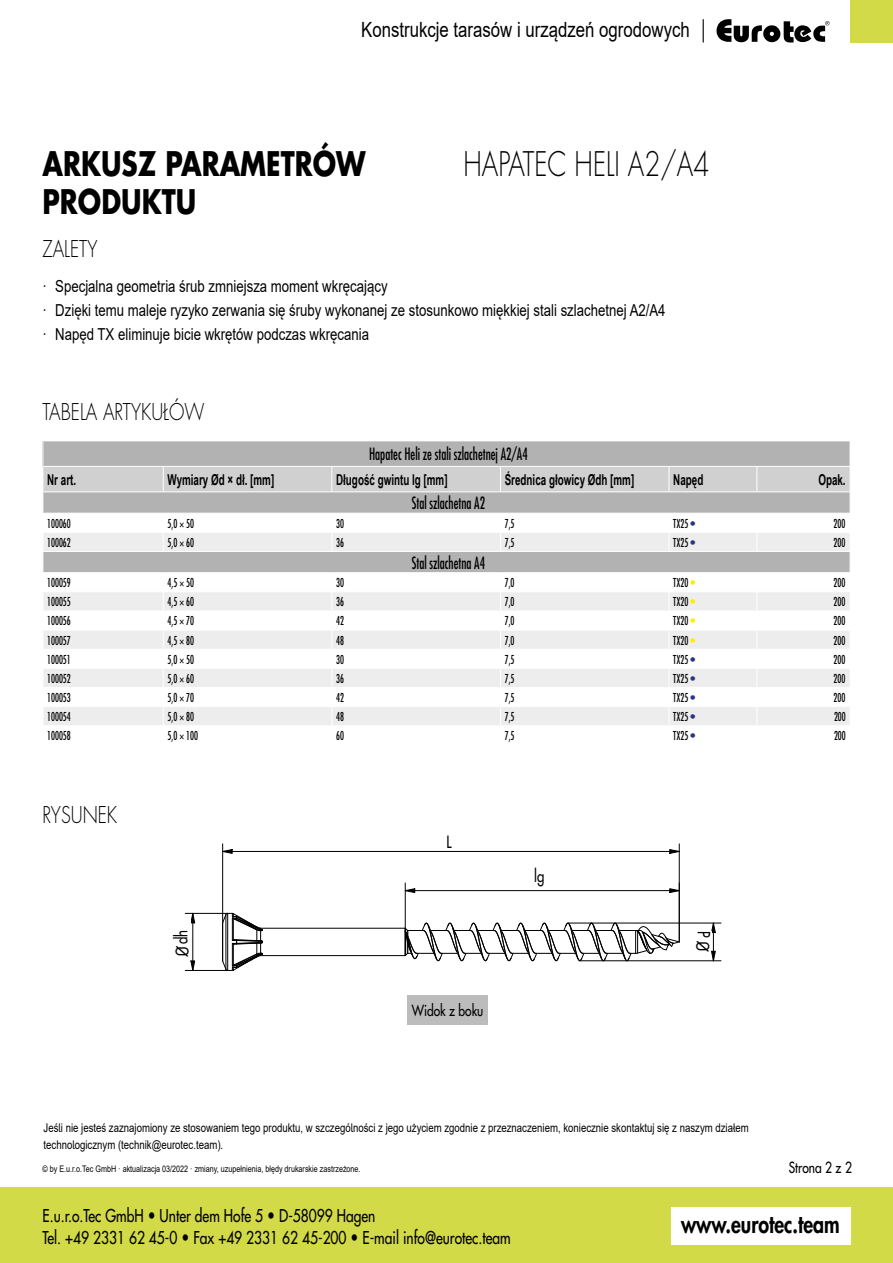
<style>
.page{position:relative;width:893px;height:1263px;background:#fff}
.page>*{position:absolute;margin:0;border:0;box-sizing:border-box;transform-origin:0 0}
.t1{font:700 33px/37.5px "Futura Std";color:#000;scale:.8 1}
.t2{font:300 33px "Futura Std";color:#000;scale:.78 1}
.t3{font:800 24.3px "Futura Std";color:#000;scale:.8 1}
.t4{font:300 22.5px "Futura Std";color:#000;scale:.8 1}
.t5{font:21px "Arial";color:#000;scale:.8 1}
.t6{font:20.7px "ISOCPEUR";letter-spacing:-.005em;color:#000}
.t7{font:500 17.25px/22.5px "Futura Std";color:#000;scale:.8 1}
.t8{font:16.5px/24px "Arial";color:#000;scale:.8 1}
.t9{font:condensed 16.5px "Futura Std";color:#000;scale:.8 1}
.t10{font:500 16.5px "Futura Std";color:#000;scale:.8 1}
.t11{font:700 15px "Arial Narrow";color:#000;scale:.8 1}
.t12{font:500 15px "Futura Std";color:#000;scale:.8 1}
.t13{font:condensed 12px "Futura Std";color:#000;scale:.8 1}
.t14{font:12px/17.1px "Arial";color:#000;scale:.8 1}
.t15{font:9px "Arial";color:#000;scale:.8 1}
.s1{color:#283583}
.s2{color:#ffed00}
.s3{font-weight:800}
</style>
<div class="page">
<div style="left:0;top:1187px;width:893px;height:76px;background:#d3da47"></div>
<div style="left:671px;top:1208px;width:179px;height:37px;background:#fff"></div>
<div style="left:850px;top:0;width:43px;height:43px;background:#d3da47"></div>
<svg style="left:716px;top:19px;width:114px;height:24px"></svg>
<svg style="left:703px;top:19px;width:1px;height:24px"></svg>
<svg style="left:43px;top:441px;width:807px;height:284px"></svg>
<div style="left:407px;top:995px;width:80px;height:29px;background:#bdbcbc"></div>
<hr style="left:261px;top:928px;width:144px;height:1px;background:#000">
<hr style="left:261px;top:955px;width:144px;height:1px;background:#000">
<svg style="left:222px;top:913px;width:41px;height:58px"></svg>
<svg style="left:403px;top:922px;width:277px;height:39px"></svg>
<svg style="left:669px;top:888px;width:10px;height:5px"></svg>
<svg style="left:404px;top:888px;width:11px;height:5px"></svg>
<hr style="left:415px;top:890px;width:255px;height:1px;background:#000">
<hr style="left:405px;top:883px;width:1px;height:45px;background:#000">
<svg style="left:669px;top:849px;width:10px;height:5px"></svg>
<svg style="left:223px;top:849px;width:10px;height:5px"></svg>
<hr style="left:232px;top:851px;width:438px;height:1px;background:#000">
<hr style="left:222px;top:844px;width:1px;height:79px;background:#000">
<hr style="left:679px;top:844px;width:1px;height:98px;background:#000">
<svg style="left:711px;top:922px;width:5px;height:40px"></svg>
<hr style="left:580px;top:960px;width:141px;height:1px;background:#000">
<hr style="left:568px;top:923px;width:153px;height:1px;background:#000">
<svg style="left:190px;top:912px;width:5px;height:11px"></svg>
<svg style="left:190px;top:960px;width:5px;height:10px"></svg>
<hr style="left:193px;top:923px;width:1px;height:38px;background:#000">
<hr style="left:185px;top:970px;width:43px;height:1px;background:#000">
<hr style="left:185px;top:913px;width:43px;height:1px;background:#000">
<h3 class="t5" style="left:361px;top:16px;width:412px">Konstrukcje tarasów i urządzeń ogrodowych</h3>
<h1 class="t1" style="left:43px;top:144px;width:405px">ARKUSZ PARAMETRÓW<br>PRODUKTU</h1>
<h1 class="t2" style="left:463px;top:144px;width:317px">HAPATEC HELI A2/A4</h1>
<h3 class="t4" style="left:43px;top:235px;width:70px">ZALETY</h3>
<h3 class="t8" style="left:43px;top:274px;width:780px">· Specjalna geometria śrub zmniejsza moment wkręcający<br>· Dzięki temu maleje ryzyko zerwania się śruby wykonanej ze stosunkowo miękkiej stali szlachetnej A2/A4 · Napęd TX eliminuje bicie wkrętów podczas wkręcania</h3>
<h3 class="t4" style="left:43px;top:398px;width:204px">TABELA ARTYKUŁÓW</h3>
<h3 class="t9" style="left:369px;top:444px;width:200px">Hapatec Heli ze stali szlachetnej A2/A4</h3>
<p class="t11" style="left:47px;top:468px;width:38px">Nr art.</p>
<p class="t11" style="left:168px;top:468px;width:135px">Wymiary Ød × dł. [mm]</p>
<p class="t11" style="left:336px;top:468px;width:141px">Długość gwintu lg [mm]</p>
<p class="t11" style="left:505px;top:468px;width:163px">Średnica głowicy Ødh [mm]</p>
<p class="t11" style="left:673px;top:468px;width:39px">Napęd</p>
<p class="t11" style="left:819px;top:468px;width:35px">Opak.</p>
<h3 class="t9" style="left:412px;top:493px;width:93px">Stal szlachetna A2</h3>
<p class="t13" style="left:47px;top:516px;width:31px">100060</p>
<p class="t13" style="left:168px;top:516px;width:35px">5,0 × 50</p>
<p class="t13" style="left:336px;top:516px;width:11px">30</p>
<p class="t13" style="left:505px;top:516px;width:14px">7,5</p>
<p class="t13" style="left:673px;top:516px;width:29px">TX25 <span class="s1">•</span></p>
<p class="t13" style="left:834px;top:516px;width:16px">200</p>
<p class="t13" style="left:47px;top:535px;width:31px">100062</p>
<p class="t13" style="left:168px;top:535px;width:35px">5,0 × 60</p>
<p class="t13" style="left:336px;top:535px;width:11px">36</p>
<p class="t13" style="left:505px;top:535px;width:14px">7,5</p>
<p class="t13" style="left:673px;top:535px;width:29px">TX25 <span class="s1">•</span></p>
<p class="t13" style="left:834px;top:535px;width:16px">200</p>
<h3 class="t9" style="left:412px;top:553px;width:93px">Stal szlachetna A4</h3>
<p class="t13" style="left:47px;top:576px;width:31px">100059</p>
<p class="t13" style="left:168px;top:576px;width:35px">4,5 × 50</p>
<p class="t13" style="left:336px;top:576px;width:11px">30</p>
<p class="t13" style="left:505px;top:576px;width:14px">7,0</p>
<p class="t13" style="left:673px;top:576px;width:29px">TX20 <span class="s2">•</span></p>
<p class="t13" style="left:834px;top:576px;width:16px">200</p>
<p class="t13" style="left:47px;top:595px;width:31px">100055</p>
<p class="t13" style="left:168px;top:595px;width:35px">4,5 × 60</p>
<p class="t13" style="left:336px;top:595px;width:11px">36</p>
<p class="t13" style="left:505px;top:595px;width:14px">7,0</p>
<p class="t13" style="left:673px;top:595px;width:29px">TX20 <span class="s2">•</span></p>
<p class="t13" style="left:834px;top:595px;width:16px">200</p>
<p class="t13" style="left:47px;top:614px;width:31px">100056</p>
<p class="t13" style="left:168px;top:614px;width:35px">4,5 × 70</p>
<p class="t13" style="left:336px;top:614px;width:11px">42</p>
<p class="t13" style="left:505px;top:614px;width:14px">7,0</p>
<p class="t13" style="left:673px;top:614px;width:29px">TX20 <span class="s2">•</span></p>
<p class="t13" style="left:834px;top:614px;width:16px">200</p>
<p class="t13" style="left:47px;top:633px;width:31px">100057</p>
<p class="t13" style="left:168px;top:633px;width:35px">4,5 × 80</p>
<p class="t13" style="left:336px;top:633px;width:11px">48</p>
<p class="t13" style="left:505px;top:633px;width:14px">7,0</p>
<p class="t13" style="left:673px;top:633px;width:29px">TX20 <span class="s2">•</span></p>
<p class="t13" style="left:834px;top:633px;width:16px">200</p>
<p class="t13" style="left:47px;top:652px;width:31px">100051</p>
<p class="t13" style="left:168px;top:652px;width:35px">5,0 × 50</p>
<p class="t13" style="left:336px;top:652px;width:11px">30</p>
<p class="t13" style="left:505px;top:652px;width:14px">7,5</p>
<p class="t13" style="left:673px;top:652px;width:29px">TX25 <span class="s1">•</span></p>
<p class="t13" style="left:834px;top:652px;width:16px">200</p>
<p class="t13" style="left:47px;top:671px;width:31px">100052</p>
<p class="t13" style="left:168px;top:671px;width:35px">5,0 × 60</p>
<p class="t13" style="left:336px;top:671px;width:11px">36</p>
<p class="t13" style="left:505px;top:671px;width:14px">7,5</p>
<p class="t13" style="left:673px;top:671px;width:29px">TX25 <span class="s1">•</span></p>
<p class="t13" style="left:834px;top:671px;width:16px">200</p>
<p class="t13" style="left:47px;top:690px;width:31px">100053</p>
<p class="t13" style="left:168px;top:690px;width:35px">5,0 × 70</p>
<p class="t13" style="left:336px;top:690px;width:11px">42</p>
<p class="t13" style="left:505px;top:690px;width:14px">7,5</p>
<p class="t13" style="left:673px;top:690px;width:29px">TX25 <span class="s1">•</span></p>
<p class="t13" style="left:834px;top:690px;width:16px">200</p>
<p class="t13" style="left:47px;top:709px;width:31px">100054</p>
<p class="t13" style="left:168px;top:709px;width:35px">5,0 × 80</p>
<p class="t13" style="left:336px;top:709px;width:11px">48</p>
<p class="t13" style="left:505px;top:709px;width:14px">7,5</p>
<p class="t13" style="left:673px;top:709px;width:29px">TX25 <span class="s1">•</span></p>
<p class="t13" style="left:834px;top:709px;width:16px">200</p>
<p class="t13" style="left:47px;top:729px;width:31px">100058</p>
<p class="t13" style="left:168px;top:729px;width:40px">5,0 × 100</p>
<p class="t13" style="left:336px;top:729px;width:11px">60</p>
<p class="t13" style="left:505px;top:729px;width:14px">7,5</p>
<p class="t13" style="left:673px;top:729px;width:29px">TX25 <span class="s1">•</span></p>
<p class="t13" style="left:834px;top:729px;width:16px">200</p>
<h3 class="t4" style="left:43px;top:801px;width:95px">RYSUNEK</h3>
<h3 class="t6" style="left:446px;top:828px;width:11px">L</h3>
<h3 class="t10" style="left:446px;top:831px;width:8px">L</h3>
<h3 class="t10" style="left:534px;top:865px;width:14px">lg</h3>
<h3 class="t6" style="left:535px;top:863px;width:16px">lg</h3>
<h3 class="t6" style="left:169px;top:958px;width:33px;rotate:-90deg">Ødh</h3>
<h3 class="t10" style="left:171px;top:944px;width:19px;rotate:-90deg">dh</h3>
<h3 class="t10" style="left:714px;top:931px;width:10px;rotate:90deg">P</h3>
<h3 class="t6" style="left:690px;top:953px;width:24px;rotate:-90deg">Ød</h3>
<p class="t12" style="left:412px;top:1001px;width:91px">Widok z boku</p>
<p class="t14" style="left:44px;top:1119px;width:883px">Jeśli nie jesteś zaznajomiony ze stosowaniem tego produktu, w szczególności z jego użyciem zgodnie z przeznaczeniem, koniecznie skontaktuj się z naszym działem technologicznym (technik@eurotec.team).</p>
<p class="t15" style="left:43px;top:1162px;width:399px">© by E.u.r.o.Tec GmbH · aktualizacja 03/2022 · zmiany, uzupełnienia, błędy drukarskie zastrzeżone.</p>
<p class="t12" style="left:789px;top:1158px;width:80px">Strona 2 z 2</p>
<h3 class="t7" style="left:43px;top:1204px;width:587px">E.u.r.o.Tec GmbH <span class="s3">•</span> Unter dem Hofe 5 <span class="s3">•</span> D-58099 Hagen<br>Tel. +49 2331 62 45-0 <span class="s3">•</span> Fax +49 2331 62 45-200 <span class="s3">•</span> E-mail info@eurotec.team</h3>
<h2 class="t3" style="left:681px;top:1208px;width:200px">www.eurotec.team</h2>
</div>
